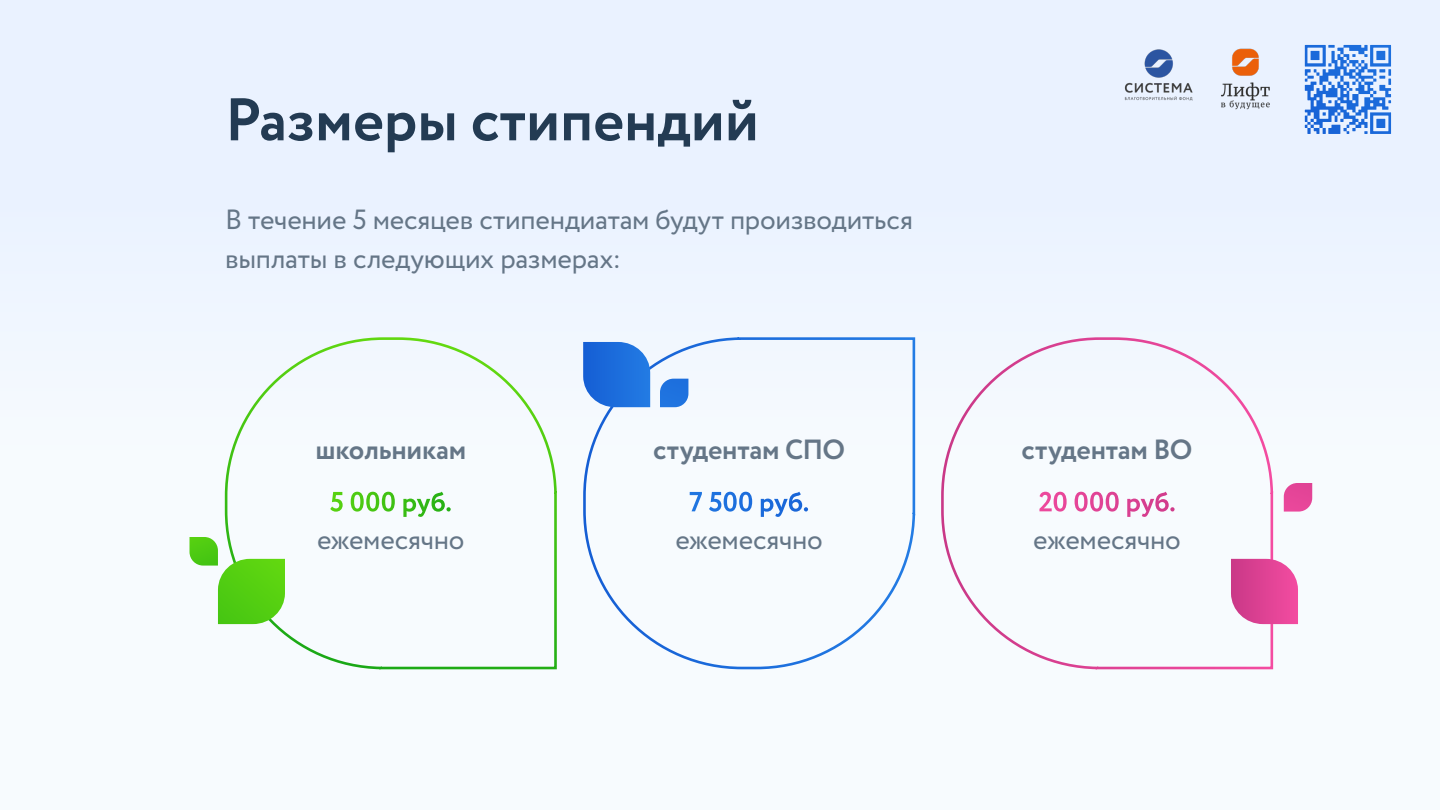
<style>
.page{position:relative;width:1440px;height:810px;background:#eff5ff}
.page>*{position:absolute;margin:0;border:0;box-sizing:border-box;transform-origin:0 0}
.заголовок{font:700 60px "Circe";color:#233b53}
.основной_текст_КРУПН{font:27.75px/37.5px "Circe";letter-spacing:-.01em;color:#657687}
.основной_текст{font:700 27.75px "Circe";letter-spacing:-.01em;color:#657687}
.s1{font-weight:700;color:#fff}
</style>
<div class="page">
<svg style="left:224px;top:337px;width:333px;height:333px"></svg>
<svg style="left:583px;top:337px;width:333px;height:333px"></svg>
<svg style="left:941px;top:337px;width:333px;height:333px"></svg>
<svg style="left:190px;top:537px;width:95px;height:87px"></svg>
<svg style="left:660px;top:379px;width:28px;height:28px"></svg>
<svg style="left:1284px;top:483px;width:28px;height:29px"></svg>
<svg style="left:583px;top:342px;width:67px;height:65px;background:#317adf"></svg>
<svg style="left:1231px;top:559px;width:67px;height:65px;background:#e0539e"></svg>
<svg style="left:1323px;top:125px;width:18px;height:9px"></svg>
<svg style="left:1323px;top:112px;width:3px;height:4px"></svg>
<svg style="left:1370px;top:45px;width:21px;height:58px"></svg>
<svg style="left:1305px;top:45px;width:56px;height:58px"></svg>
<svg style="left:1364px;top:112px;width:27px;height:22px"></svg>
<img style="left:1124px;top:49px;width:69px;height:52px">
<img style="left:1220px;top:48px;width:50px;height:61px">
<p class="заголовок" style="left:225px;top:80px;width:535px">Размеры стипендий</p>
<p class="основной_текст_КРУПН" style="left:225px;top:201px;width:690px;line-height:39px">В течение 5 месяцев стипендиатам будут производиться выплаты в следующих размерах:</p>
<p class="основной_текст" style="left:315px;top:431px;width:152px">школьникам</p>
<p class="основной_текст_КРУПН" style="left:317px;top:484px;width:149px;text-align:center"><span class="s1">5 000 руб. </span>ежемесячно</p>
<p class="основной_текст" style="left:653px;top:431px;width:193px">студентам СПО</p>
<p class="основной_текст_КРУПН" style="left:675px;top:484px;width:149px;text-align:center"><span class="s1">7 500 руб. </span>ежемесячно</p>
<p class="основной_текст" style="left:1022px;top:431px;width:173px">студентам ВО</p>
<p class="основной_текст_КРУПН" style="left:1033px;top:484px;width:149px"><span class="s1">20 000 руб. </span>ежемесячно</p>
</div>
